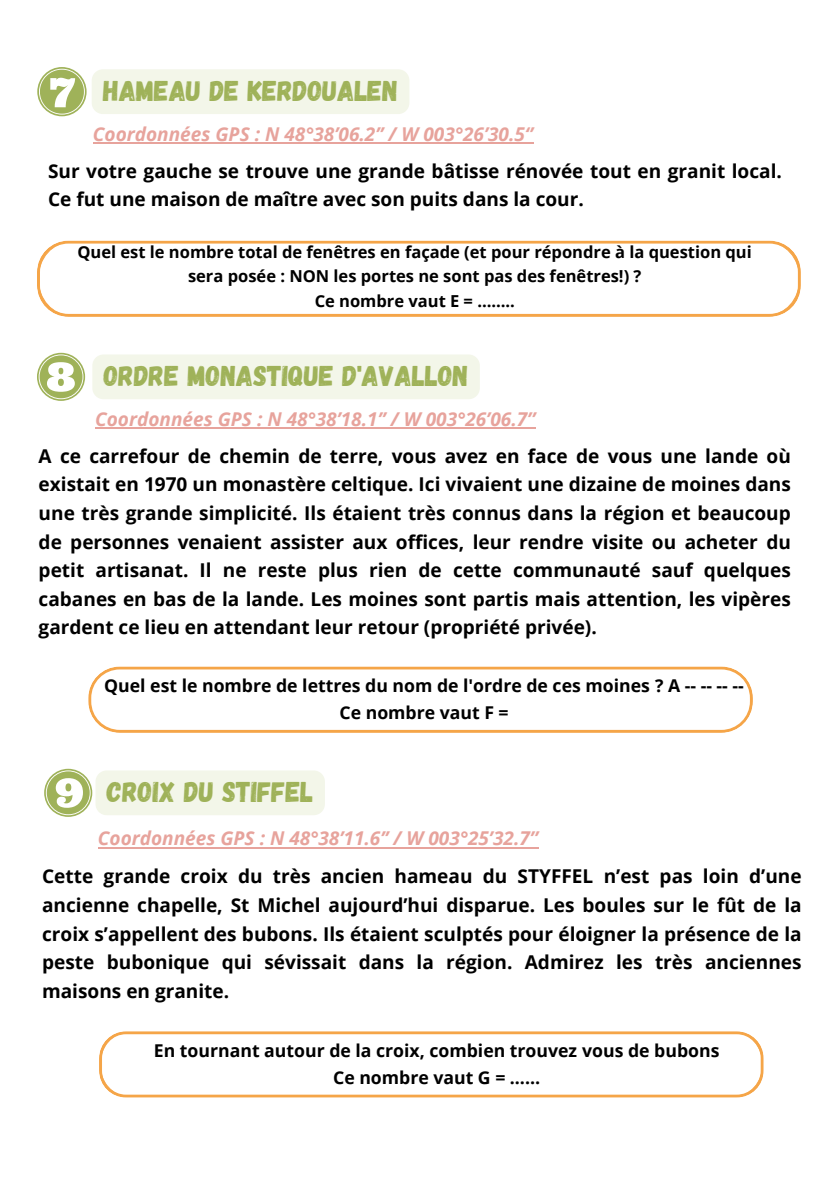
<style>
.page{position:relative;width:839px;height:1191px;background:#fff}
.page>*{position:absolute;margin:0;border:0;box-sizing:border-box;transform-origin:0 0}
.t1{font:28.6px "Gagalin";color:#9fb259}
.t2{font:700 19px/28.6px "Open Sans";color:#000;text-align:justify}
.t3{font:italic 700 19px "Open Sans";color:#e7a39c}
.t4{font:700 17.6px/26.4px "Open Sans";color:#000;text-align:center}
.t5{font:700 16.6px/24.8px "Open Sans";color:#000;text-align:center}
</style>
<div class="page">
<svg style="left:37px;top:67px;width:50px;height:49px"></svg>
<svg style="left:37px;top:241px;width:763px;height:76px"></svg>
<div style="left:92px;top:69px;width:317px;height:45px;background:#f3f6e9;border-radius:11px"></div>
<hr style="left:93px;top:142px;width:440px;height:2px;background:#e7a39c">
<svg style="left:37px;top:353px;width:48px;height:48px"></svg>
<div style="left:92px;top:354px;width:388px;height:45px;background:#f3f6e9;border-radius:11px"></div>
<hr style="left:95px;top:427px;width:441px;height:2px;background:#e7a39c">
<svg style="left:88px;top:666px;width:664px;height:66px"></svg>
<svg style="left:44px;top:769px;width:281px;height:48px"></svg>
<hr style="left:98px;top:847px;width:440px;height:1px;background:#e7a39c">
<svg style="left:99px;top:1031px;width:664px;height:66px"></svg>
<h2 class="t1" style="left:103px;top:72px;width:296px">HAMEAU DE KERDOUALEN</h2>
<h2 class="t3" style="left:93px;top:121px;width:441px">Coordonnées GPS : N 48°38’06.2’’ / W 003°26’30.5‘’</h2>
<p class="t2" style="left:48px;top:156px;width:735px">Sur votre gauche se trouve une grande bâtisse rénovée tout en granit local.<br>Ce fut une maison de maître avec son puits dans la cour.</p>
<p class="t5" style="left:77px;top:239px;width:675px">Quel est le nombre total de fenêtres en façade (et pour répondre à la question qui sera posée : NON les portes ne sont pas des fenêtres!) ?</p>
<h1 class="t5" style="left:314px;top:288px;width:202px">Ce nombre vaut E = ……..</h1>
<p class="t1" style="left:104px;top:358px;width:366px">ORDRE MONASTIQUE D'AVALLON</p>
<p class="t3" style="left:95px;top:406px;width:441px">Coordonnées GPS : N 48°38’18.1’’ / W 003°26’06.7’’</p>
<p class="t2" style="left:39px;top:441px;width:753px">A ce carrefour de chemin de terre, vous avez en face de vous une lande où existait en 1970 un monastère celtique. Ici vivaient une dizaine de moines dans une très grande simplicité. Ils étaient très connus dans la région et beaucoup de personnes venaient assister aux offices, leur rendre visite ou acheter du petit artisanat. Il ne reste plus rien de cette communauté sauf quelques cabanes en bas de la lande. Les moines sont partis mais attention, les vipères gardent ce lieu en attendant leur retour (propriété privée).</p>
<h1 class="t4" style="left:104px;top:672px;width:641px">Quel est le nombre de lettres du nom de l'ordre de ces moines ? A -- -- -- --<br>Ce nombre vaut F =</h1>
<h2 class="t1" style="left:107px;top:774px;width:208px">CROIX DU STIFFEL</h2>
<h2 class="t3" style="left:98px;top:825px;width:441px">Coordonnées GPS : N 48°38’11.6’’ / W 003°25’32.7’’</h2>
<p class="t2" style="left:42px;top:862px;width:761px">Cette grande croix du très ancien hameau du STYFFEL n’est pas loin d’une ancienne chapelle, St Michel aujourd’hui disparue. Les boules sur le fût de la croix s’appellent des bubons. Ils étaient sculptés pour éloigner la présence de la peste bubonique qui sévissait dans la région. Admirez les très anciennes maisons en granite.</p>
<h2 class="t4" style="left:154px;top:1037px;width:567px">En tournant autour de la croix, combien trouvez vous de bubons<br>Ce nombre vaut G = ……</h2>
</div>
